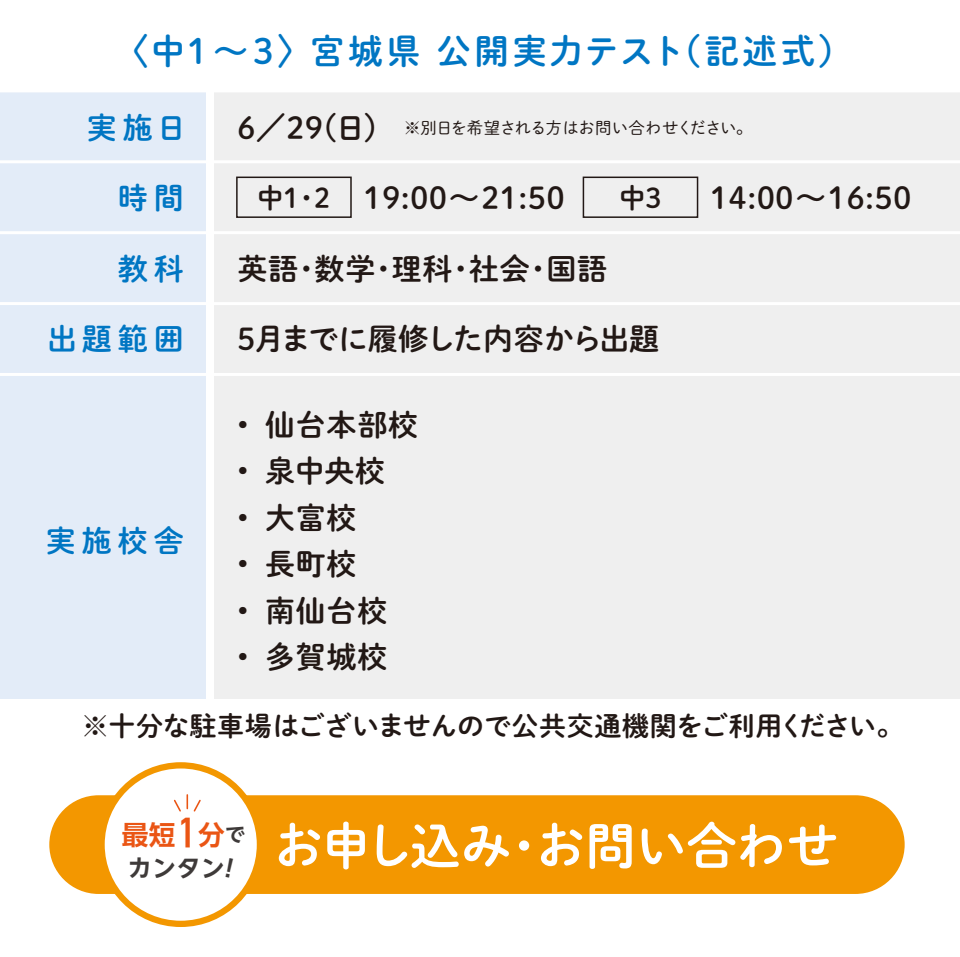
<style>
.page{position:relative;width:960px;height:957px;background:#fff}
.page>*{position:absolute;margin:0;border:0;box-sizing:border-box;transform-origin:0 0}
.t1{font:50.25px "P Shuei M Go Std B";letter-spacing:-.01em;color:#fff}
.t2{font:34.5px "P Shuei M Go Std B";letter-spacing:.1em;color:#0076c3}
.t3{font:33.45px "OT Edit Trial";color:#ea5514}
.t4{font:30px "P Shuei M Go Std B";letter-spacing:.025em;color:#221815}
.t5{font:30px "P Shuei M Go Std B";letter-spacing:-.02em;color:#221815}
.t6{font:30px "P Shuei M Go Std B";letter-spacing:.2em;color:#0076c3}
.t7{font:27px "P Shuei M Go Std B";letter-spacing:-.005em;color:#221815}
.t8{font:26.7px "OT Edit Trial";color:#ea5514}
.t9{font:24px "OT Edit Trial";color:#3e3a39}
.t10{font:16.5px "P Shuei M Go Std L";letter-spacing:-.04em;color:#221815}
.s1{font-size:27px}
.s2{font-size:26.7px}
</style>
<div class="page">
<div style="left:0;top:91px;width:205px;height:607px;background:#e3ecf8"></div>
<div style="left:214px;top:91px;width:746px;height:607px;background:#efefef"></div>
<hr style="left:0;top:160px;width:960px;height:3px;background:#fff">
<hr style="left:0;top:89px;width:960px;height:3px;background:#fff">
<hr style="left:0;top:231px;width:960px;height:3px;background:#fff">
<hr style="left:0;top:302px;width:960px;height:3px;background:#fff">
<hr style="left:0;top:373px;width:960px;height:3px;background:#fff">
<div style="left:49px;top:794px;width:856px;height:99px;background:#f39700;border-radius:49px"></div>
<div style="left:102px;top:765px;width:158px;height:158px;background:#fff;border-radius:50%"></div>
<div style="left:98px;top:761px;width:165px;height:165px;border:6px solid #f39700;border-radius:50%"></div>
<svg style="left:174px;top:794px;width:27px;height:18px"></svg>
<div style="left:236px;top:176px;width:116px;height:42px;border:2px solid #221815"></div>
<div style="left:583px;top:176px;width:115px;height:42px;border:2px solid #221815"></div>
<p class="t2" style="left:114px;top:25px;width:740px">〈中1～3〉宮城県 公開実力テスト（記述式）</p>
<p class="t6" style="left:87px;top:105px;width:101px">実施日</p>
<p class="t4" style="left:237px;top:105px;width:141px">6／29(日)</p>
<p class="t10" style="left:404px;top:116px;width:350px">※別日を希望される方はお問い合わせください。</p>
<p class="t6" style="left:118px;top:176px;width:67px">時間</p>
<p class="t4" style="left:257px;top:176px;width:309px"><span class="s1">中1・2</span> 19:00～21:50</p>
<p class="t7" style="left:619px;top:177px;width:44px">中3</p>
<p class="t4" style="left:710px;top:176px;width:202px">14:00～16:50</p>
<p class="t6" style="left:118px;top:246px;width:67px">教科</p>
<p class="t4" style="left:237px;top:246px;width:371px">英語・数学・理科・社会・国語</p>
<p class="t6" style="left:47px;top:316px;width:138px">出題範囲</p>
<p class="t6" style="left:46px;top:518px;width:140px">実施校舎</p>
<p class="t5" style="left:237px;top:317px;width:423px">5月までに履修した内容から出題</p>
<p class="t4" style="left:237px;top:402px;width:182px">• 仙台本部校</p>
<p class="t4" style="left:237px;top:448px;width:149px">• 泉中央校</p>
<p class="t4" style="left:237px;top:495px;width:121px">• 大富校</p>
<p class="t4" style="left:237px;top:541px;width:121px">• 長町校</p>
<p class="t4" style="left:237px;top:588px;width:151px">• 南仙台校</p>
<p class="t4" style="left:237px;top:634px;width:151px">• 多賀城校</p>
<p class="t7" style="left:82px;top:705px;width:823px">※十分な駐車場はございませんので公共交通機関をご利用ください。</p>
<p class="t3" style="left:176px;top:810px;width:71px">1<span class="s2">分</span><sup>で</sup></p>
<h1 class="t1" style="left:274px;top:808px;width:566px">お申し込み・お問い合わせ</h1>
<p class="t8" style="left:122px;top:815px;width:55px">最短</p>
<p class="t9" style="left:128px;top:850px;width:106px">カンタン!</p>
</div>
